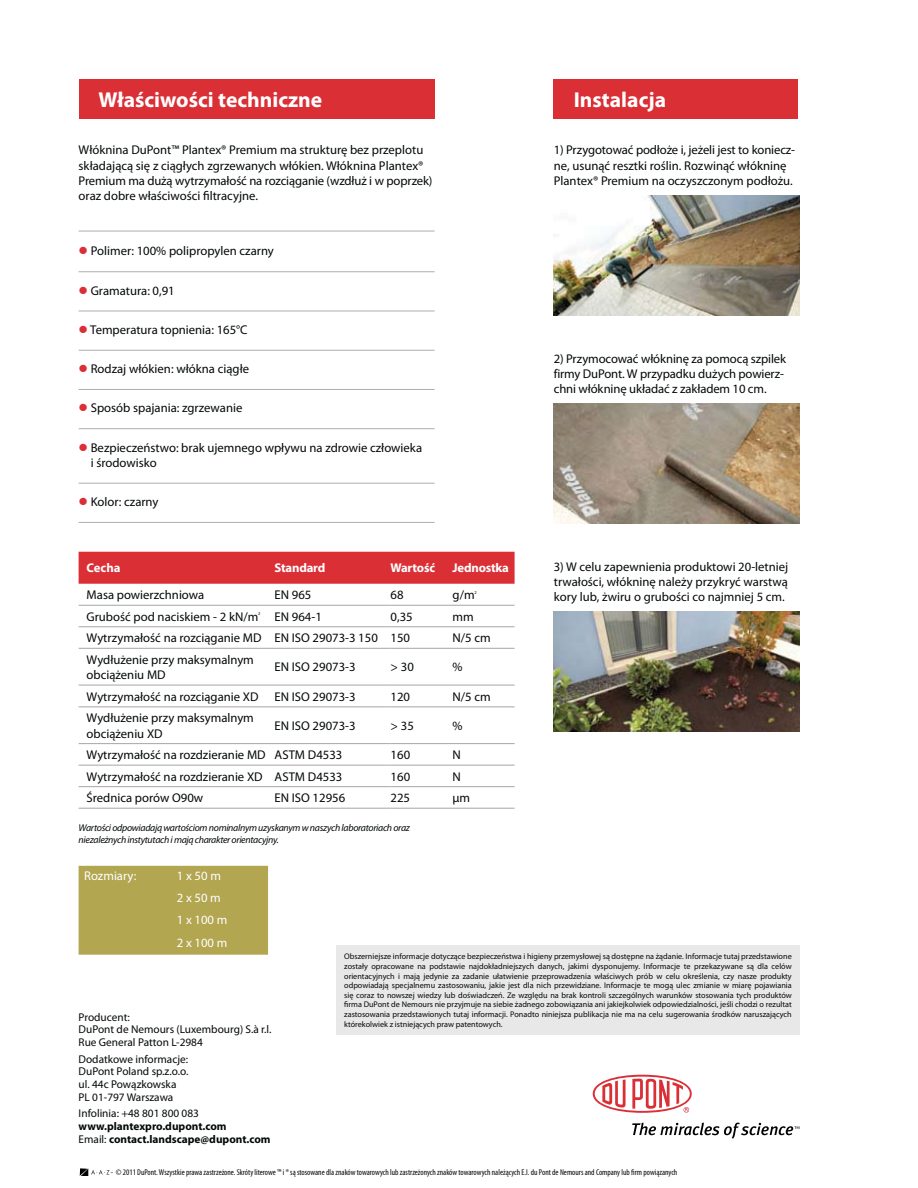
<style>
.page{position:relative;width:918px;height:1188px;background:#fff}
.page>*{position:absolute;margin:0;border:0;box-sizing:border-box;transform-origin:0 0}
.t1{font:700 21.6px "Myriad Pro";color:#fff}
.t2{font:12.75px/15.3px "Myriad Pro";color:#040809}
.t3{font:12.75px/22.2px "Myriad Pro";color:#fff}
.t4{font:700 12.75px "Myriad Pro";letter-spacing:-.015em;color:#fff}
.t5{font:11.25px/12.8px "Myriad Pro";color:#040809}
.t6{font:700 11.25px/12.8px "Myriad Pro";color:#040809}
.t7{font:italic 9.9px/11.9px "Myriad Pro";letter-spacing:-.03em;color:#040809}
.t8{font:condensed 8.4px "Myriad Pro";color:#040809}
.t9{font:8.25px/9.6px "Myriad Pro";color:#040809;text-align:justify}
.t10{font:4.5px "Myriad Pro";color:#040809}
.s1{color:#db2f36}
.s2{font-weight:400}
</style>
<div class="page">
<svg style="left:80px;top:1168px;width:30px;height:8px"></svg>
<div style="left:336px;top:945px;width:464px;height:90px;background:#e9e8e8"></div>
<svg style="left:593px;top:1075px;width:99px;height:38px"></svg>
<svg style="left:632px;top:1123px;width:167px;height:16px"></svg>
<div style="left:554px;top:79px;width:244px;height:40px;background:#db2f36"></div>
<img style="left:554px;top:195px;width:246px;height:120px">
<img style="left:554px;top:404px;width:246px;height:120px">
<img style="left:554px;top:612px;width:246px;height:120px">
<div style="left:79px;top:866px;width:189px;height:89px;background:#b2a650"></div>
<hr style="left:79px;top:231px;width:356px;height:1px;background:#aeadaf">
<hr style="left:79px;top:271px;width:356px;height:1px;background:#aeadaf">
<hr style="left:79px;top:311px;width:356px;height:1px;background:#aeadaf">
<hr style="left:79px;top:350px;width:356px;height:1px;background:#aeadaf">
<hr style="left:79px;top:389px;width:356px;height:1px;background:#aeadaf">
<hr style="left:79px;top:428px;width:356px;height:1px;background:#aeadaf">
<hr style="left:79px;top:483px;width:356px;height:1px;background:#aeadaf">
<hr style="left:79px;top:522px;width:356px;height:1px;background:#aeadaf">
<div style="left:79px;top:79px;width:356px;height:40px;background:#db2f36"></div>
<div style="left:79px;top:552px;width:436px;height:32px;background:#db2f36"></div>
<hr style="left:79px;top:605px;width:312px;height:1px;background:#a6a6a9">
<hr style="left:391px;top:605px;width:124px;height:1px;background:#a6a6a9">
<hr style="left:79px;top:626px;width:312px;height:1px;background:#a6a6a9">
<hr style="left:391px;top:626px;width:124px;height:1px;background:#a6a6a9">
<hr style="left:79px;top:648px;width:312px;height:1px;background:#a6a6a9">
<hr style="left:391px;top:648px;width:124px;height:1px;background:#a6a6a9">
<hr style="left:79px;top:685px;width:312px;height:1px;background:#a6a6a9">
<hr style="left:391px;top:685px;width:124px;height:1px;background:#a6a6a9">
<hr style="left:79px;top:707px;width:312px;height:1px;background:#a6a6a9">
<hr style="left:391px;top:707px;width:124px;height:1px;background:#a6a6a9">
<hr style="left:79px;top:743px;width:312px;height:1px;background:#a6a6a9">
<hr style="left:391px;top:743px;width:124px;height:1px;background:#a6a6a9">
<hr style="left:79px;top:765px;width:312px;height:1px;background:#a6a6a9">
<hr style="left:391px;top:765px;width:124px;height:1px;background:#a6a6a9">
<hr style="left:79px;top:786px;width:312px;height:1px;background:#a6a6a9">
<hr style="left:391px;top:786px;width:124px;height:1px;background:#a6a6a9">
<hr style="left:79px;top:808px;width:312px;height:1px;background:#a6a6a9">
<hr style="left:391px;top:808px;width:124px;height:1px;background:#a6a6a9">
<h1 class="t1" style="left:99px;top:87px;width:225px">Właściwości techniczne</h1>
<p class="t2" style="left:79px;top:143px;width:355px">Włóknina DuPont™ Plantex® Premium ma strukturę bez przeplotu składającą się z ciągłych zgrzewanych włókien. Włóknina Plantex® Premium ma dużą wytrzymałość na rozciąganie (wzdłuż i w poprzek) oraz dobre właściwości filtracyjne.</p>
<p class="t2" style="left:79px;top:244px;width:197px"><span class="s1">●</span> Polimer: 100% polipropylen czarny</p>
<p class="t2" style="left:79px;top:283px;width:98px"><span class="s1">●</span> Gramatura: 0,91</p>
<p class="t2" style="left:79px;top:323px;width:171px"><span class="s1">●</span> Temperatura topnienia: 165°C</p>
<p class="t2" style="left:79px;top:362px;width:172px"><span class="s1">●</span> Rodzaj włókien: włókna ciągłe</p>
<p class="t2" style="left:79px;top:401px;width:165px"><span class="s1">●</span> Sposób spajania: zgrzewanie</p>
<p class="t2" style="left:91px;top:440px;width:333px;text-indent:-12px"><span class="s1">●</span> Bezpieczeństwo: brak ujemnego wpływu na zdrowie człowieka i środowisko</p>
<p class="t2" style="left:79px;top:495px;width:81px"><span class="s1">●</span> Kolor: czarny</p>
<p class="t4" style="left:87px;top:561px;width:35px">Cecha</p>
<p class="t4" style="left:275px;top:561px;width:52px">Standard</p>
<p class="t4" style="left:391px;top:561px;width:46px">Wartość</p>
<p class="t4" style="left:453px;top:561px;width:58px">Jednostka</p>
<p class="t2" style="left:87px;top:588px;width:119px">Masa powierzchniowa</p>
<p class="t2" style="left:275px;top:588px;width:38px">EN 965</p>
<p class="t2" style="left:391px;top:588px;width:15px">68</p>
<p class="t2" style="left:453px;top:588px;width:24px">g/m</p>
<p class="t10" style="left:475px;top:590px;width:4px">2</p>
<p class="t2" style="left:87px;top:609px;width:173px">Grubość pod naciskiem - 2 kN/m</p>
<p class="t10" style="left:258px;top:612px;width:4px">2</p>
<p class="t2" style="left:275px;top:609px;width:49px">EN 964-1</p>
<p class="t2" style="left:391px;top:609px;width:24px">0,35</p>
<p class="t2" style="left:453px;top:609px;width:23px">mm</p>
<p class="t2" style="left:87px;top:631px;width:325px">Wytrzymałość na rozciąganie MD EN ISO 29073-3 150 150</p>
<p class="t2" style="left:453px;top:631px;width:40px">N/5 cm</p>
<p class="t2" style="left:87px;top:653px;width:169px">Wydłużenie przy maksymalnym obciążeniu MD</p>
<p class="t2" style="left:275px;top:660px;width:83px">EN ISO 29073-3</p>
<p class="t2" style="left:391px;top:660px;width:25px">&gt; 30</p>
<p class="t2" style="left:453px;top:660px;width:12px">%</p>
<p class="t2" style="left:87px;top:689px;width:173px">Wytrzymałość na rozciąganie XD</p>
<p class="t2" style="left:275px;top:689px;width:83px">EN ISO 29073-3</p>
<p class="t2" style="left:391px;top:689px;width:21px">120</p>
<p class="t2" style="left:453px;top:689px;width:40px">N/5 cm</p>
<p class="t2" style="left:87px;top:711px;width:169px">Wydłużenie przy maksymalnym obciążeniu XD</p>
<p class="t2" style="left:275px;top:719px;width:83px">EN ISO 29073-3</p>
<p class="t2" style="left:391px;top:719px;width:25px">&gt; 35</p>
<p class="t2" style="left:453px;top:719px;width:12px">%</p>
<p class="t2" style="left:87px;top:748px;width:257px">Wytrzymałość na rozdzieranie MD ASTM D4533</p>
<p class="t2" style="left:391px;top:748px;width:21px">160</p>
<p class="t2" style="left:453px;top:748px;width:10px">N</p>
<p class="t2" style="left:87px;top:769px;width:257px">Wytrzymałość na rozdzieranie XD ASTM D4533</p>
<p class="t2" style="left:391px;top:769px;width:21px">160</p>
<p class="t2" style="left:453px;top:769px;width:10px">N</p>
<p class="t2" style="left:87px;top:791px;width:118px">Średnica porów O90w</p>
<p class="t2" style="left:275px;top:791px;width:72px">EN ISO 12956</p>
<p class="t2" style="left:391px;top:791px;width:21px">225</p>
<p class="t2" style="left:453px;top:791px;width:19px">μm</p>
<p class="t7" style="left:79px;top:822px;width:333px">Wartości odpowiadają wartościom nominalnym uzyskanym w naszych laboratoriach oraz niezależnych instytutach i mają charakter orientacyjny.</p>
<p class="t3" style="left:84px;top:865px;width:54px">Rozmiary:</p>
<p class="t3" style="left:177px;top:865px;width:52px">1 x 50 m<br>2 x 50 m<br>1 x 100 m<br>2 x 100 m</p>
<h1 class="t1" style="left:574px;top:87px;width:94px">Instalacja</h1>
<p class="t2" style="left:554px;top:143px;width:243px">1) Przygotować podłoże i, jeżeli jest to koniecz&shy;ne, usunąć resztki roślin. Rozwinąć włókninę<br>Plantex® Premium na oczyszczonym podłożu.</p>
<p class="t2" style="left:554px;top:351px;width:234px">2) Przymocować włókninę za pomocą szpilek firmy DuPont. W przypadku dużych powierz&shy;chni włókninę układać z zakładem 10 cm.</p>
<p class="t2" style="left:554px;top:560px;width:236px;text-align:justify">3) W celu zapewnienia produktowi 20-letniej trwałości, włókninę należy przykryć warstwą kory lub, żwiru o grubości co najmniej 5 cm.</p>
<p class="t9" style="left:344px;top:952px;width:449px">Obszerniejsze informacje dotyczące bezpieczeństwa i higieny przemysłowej są dostępne na żądanie. Informacje tutaj przedstawione zostały opracowane na podstawie najdokładniejszych danych, jakimi dysponujemy. Informacje te przekazywane są dla celów orientacyjnych i mają jedynie za zadanie ułatwienie przeprowadzenia właściwych prób w celu określenia, czy nasze produkty odpowiadają specjalnemu zastosowaniu, jakie jest dla nich przewidziane. Informacje te mogą ulec zmianie w miarę pojawiania się coraz to nowszej wiedzy lub doświadczeń. Ze względu na brak kontroli szczególnych warunków stosowania tych produktów firma DuPont de Nemours nie przyjmuje na siebie żadnego zobowiązania ani jakiejkolwiek odpowiedzialności, jeśli chodzi o rezultat zastosowania przedstawionych tutaj informacji. Ponadto niniejsza publikacja nie ma na celu sugerowania środków naruszających którekolwiek z istniejących praw patentowych.</p>
<p class="t5" style="left:79px;top:1011px;width:194px">Producent:<br>DuPont de Nemours (Luxembourg) S.à r.l.<br>Rue General Patton L-2984</p>
<p class="t5" style="left:79px;top:1053px;width:111px">Dodatkowe informacje:<br>DuPont Poland sp.z.o.o. ul. 44c Powązkowska<br>PL 01-797 Warszawa</p>
<p class="t5" style="left:79px;top:1108px;width:122px">Infolinia: +48 801 800 083</p>
<p class="t6" style="left:79px;top:1120px;width:193px">www.plantexpro.dupont.com<br><span class="s2">Email:</span> contact.landscape@dupont.com</p>
<p class="t8" style="left:111px;top:1167px;width:568px">- © 2011 DuPont. Wszystkie prawa zastrzeżone. Skróty literowe ™ i ® są stosowane dla znaków towarowych lub zastrzeżonych znaków towarowych należących E.I. du Pont de Nemours and Company lub firm powiązanych</p>
</div>
